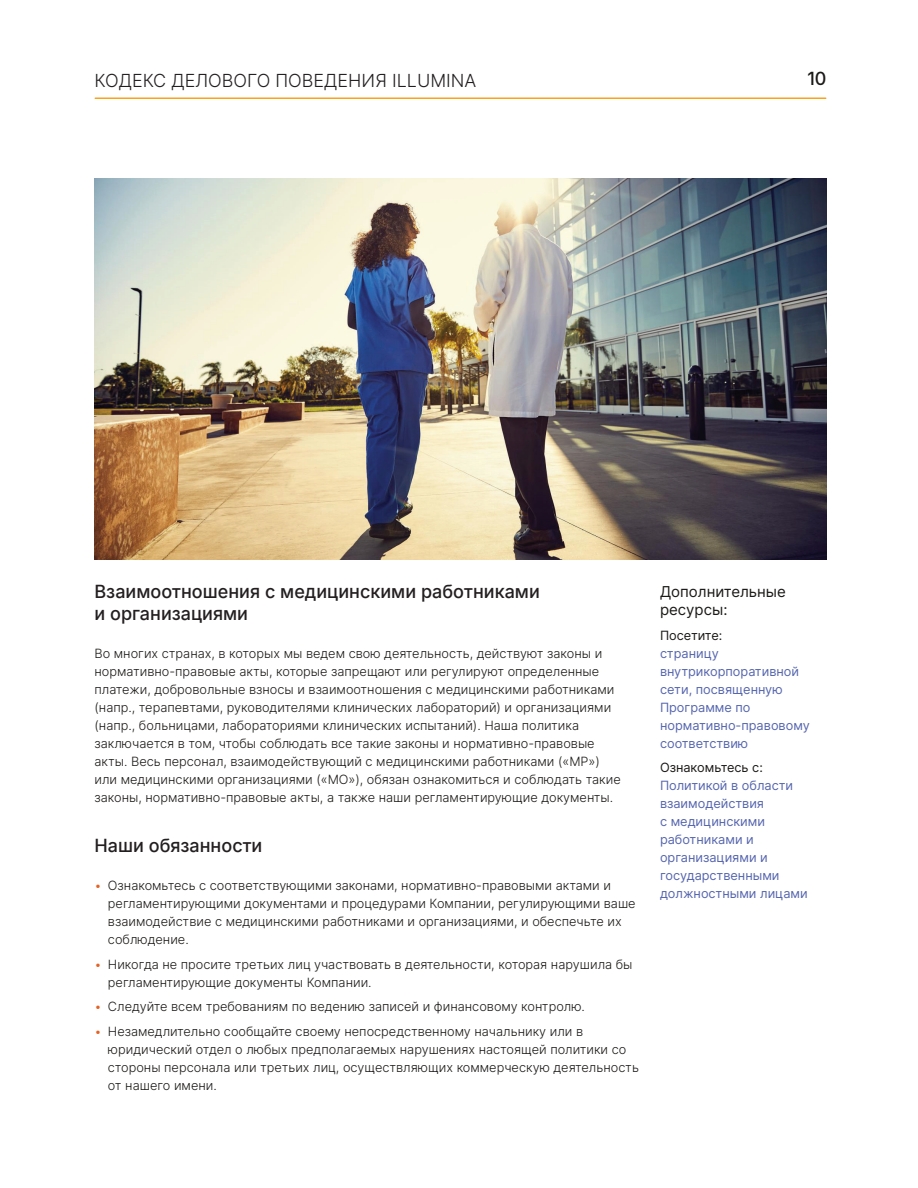
<style>
.page{position:relative;width:918px;height:1188px;background:#fff}
.page>*{position:absolute;margin:0;border:0;box-sizing:border-box;transform-origin:0 0}
.t1{font:500 18px/21.6px "Inter";color:#231f20}
.t2{font:18px "Inter";color:#231f20}
.t3{font:500 18px "Inter";color:#1c1a18}
.t4{font:15px/18px "Inter";color:#1c1a18}
.t5{font:12.75px/18px "Inter";color:#1c1a18}
.t6{font:12.75px/18px "Inter";color:#5666af}
.s1{color:#e66124}
</style>
<div class="page">
<hr style="left:95px;top:98px;width:731px;height:1px;background:#f9a31b">
<img style="left:94px;top:178px;width:732px;height:381px">
<h1 class="t2" style="left:94px;top:67px;width:383px">КОДЕКС ДЕЛОВОГО ПОВЕДЕНИЯ ILLUMINA</h1>
<h1 class="t3" style="left:807px;top:65px;width:21px">10</h1>
<h1 class="t1" style="left:94px;top:580px;width:447px">Взаимоотношения с медицинскими работниками и организациями</h1>
<p class="t5" style="left:94px;top:644px;width:528px">Во многих странах, в которых мы ведем свою деятельность, действуют законы и нормативно-правовые акты, которые запрещают или регулируют определенные платежи, добровольные взносы и взаимоотношения с медицинскими работниками (напр., терапевтами, руководителями клинических лабораторий) и организациями (напр., больницами, лабораториями клинических испытаний). Наша политика заключается в том, чтобы соблюдать все такие законы и нормативно-правовые акты. Весь персонал, взаимодействующий с медицинскими работниками («МР») или медицинскими организациями («МО»), обязан ознакомиться и соблюдать такие законы, нормативно-правовые акты, а также наши регламентирующие документы.</p>
<h1 class="t1" style="left:94px;top:834px;width:169px">Наши обязанности</h1>
<p class="t5" style="left:108px;top:876px;width:529px;text-indent:-13px"><span class="s1">•</span> Ознакомьтесь с соответствующими законами, нормативно-правовыми актами и регламентирующими документами и процедурами Компании, регулирующими ваше взаимодействие с медицинскими работниками и организациями, и обеспечьте их соблюдение.</p>
<p class="t5" style="left:108px;top:955px;width:526px;text-indent:-13px"><span class="s1">•</span> Никогда не просите третьих лиц участвовать в деятельности, которая нарушила бы регламентирующие документы Компании.</p>
<p class="t5" style="left:94px;top:998px;width:492px"><span class="s1">•</span> Следуйте всем требованиям по ведению записей и финансовому контролю.</p>
<p class="t5" style="left:108px;top:1022px;width:532px;text-indent:-13px"><span class="s1">•</span> Незамедлительно сообщайте своему непосредственному начальнику или в юридический отдел о любых предполагаемых нарушениях настоящей политики со стороны персонала или третьих лиц, осуществляющих коммерческую деятельность от нашего имени.</p>
<p class="t4" style="left:660px;top:582px;width:127px">Дополнительные ресурсы:</p>
<p class="t5" style="left:660px;top:626px;width:64px">Посетите:</p>
<p class="t6" style="left:660px;top:644px;width:151px">страницу внутрикорпоративной сети, посвященную<br>Программе по нормативно-правовому соответствию</p>
<p class="t5" style="left:660px;top:759px;width:104px">Ознакомьтесь с:</p>
<p class="t6" style="left:660px;top:777px;width:149px">Политикой в области взаимодействия<br>с медицинскими работниками и организациями и государственными должностными лицами</p>
</div>
